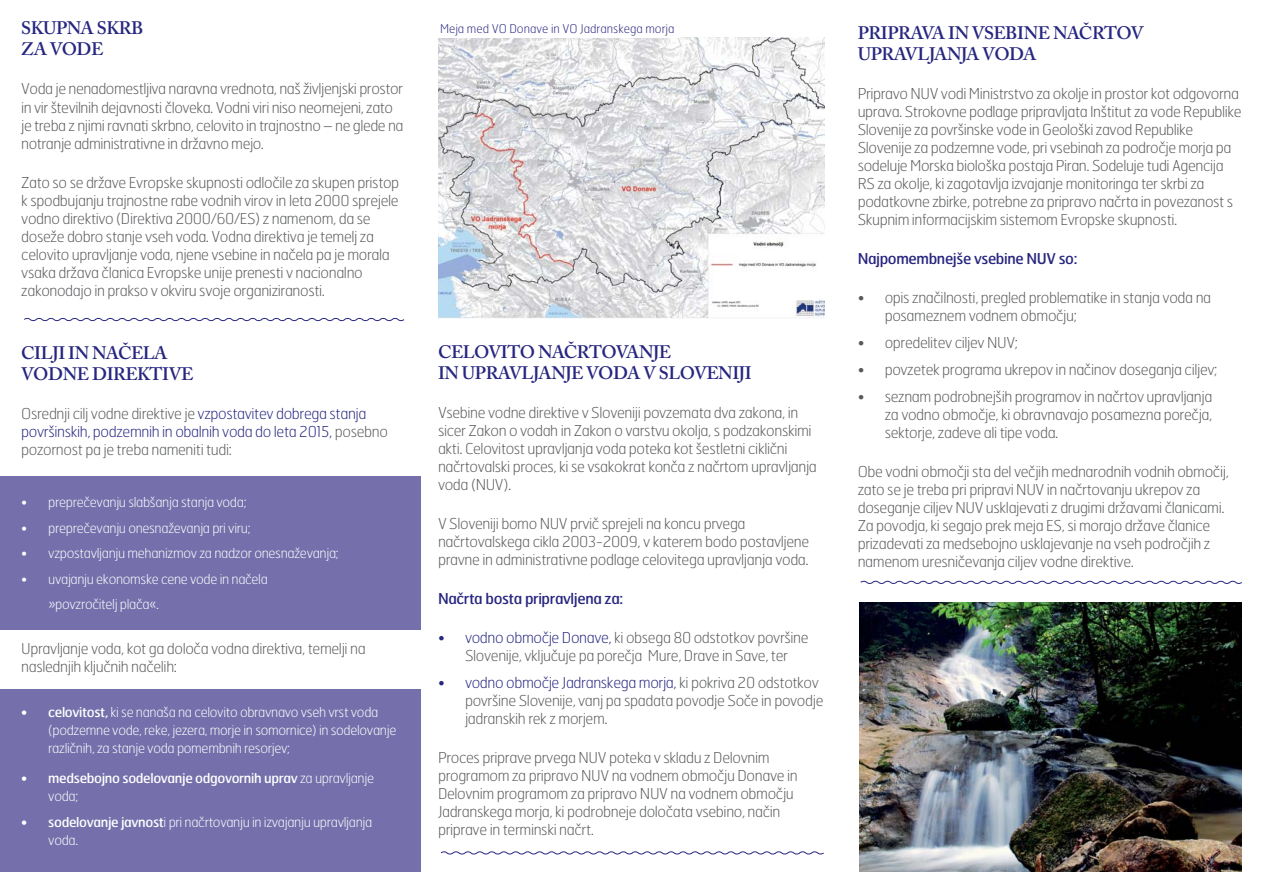
<style>
.page{position:relative;width:1263px;height:893px;background:#fff}
.page>*{position:absolute;margin:0;border:0;box-sizing:border-box;transform-origin:0 0}
.t1{font:600 18px/21px "Adobe Caslon Pro";letter-spacing:-.025em;color:#272680}
.t2{font:100 15px/18px "Hermes";letter-spacing:-.025em;color:#58595b}
.t3{font:100 15px/18px "Hermes";letter-spacing:-.025em;color:#272680}
.t4{font:15px "Hermes";letter-spacing:-.025em;color:#272680}
.t5{font:100 13.5px/18px "Hermes";letter-spacing:-.025em;color:#fff}
.t6{font:13.5px/18px "Hermes";letter-spacing:-.025em;color:#fff}
.t7{font:100 12px "Hermes";color:#272680}
.s1{color:#58595b}
.s2{font-weight:400}
.s3{font-weight:100}
.s4{color:#272680}
</style>
<div class="page">
<div style="left:0;top:476px;width:421px;height:154px;background:#7570ab"></div>
<div style="left:0;top:688px;width:421px;height:183px;background:#7570ab"></div>
<svg style="left:24px;top:318px;width:381px;height:4px"></svg>
<svg style="left:440px;top:851px;width:384px;height:4px"></svg>
<svg style="left:860px;top:580px;width:382px;height:4px"></svg>
<img style="left:438px;top:37px;width:387px;height:281px">
<div style="left:436px;top:19px;width:243px;height:19px;background:#fff"></div>
<img style="left:859px;top:602px;width:383px;height:270px">
<p class="t1" style="left:21px;top:20px;width:124px">SKUPNA SKRB<br>ZA VODE</p>
<p class="t2" style="left:21px;top:81px;width:384px">Voda je nenadomestljiva naravna vrednota, naš življenjski prostor in vir številnih dejavnosti človeka. Vodni viri niso neomejeni, zato je treba z njimi ravnati skrbno, celovito in trajnostno – ne glede na notranje administrativne in državno mejo.</p>
<p class="t2" style="left:21px;top:174px;width:380px">Zato so se države Evropske skupnosti odločile za skupen pristop k spodbujanju trajnostne rabe vodnih virov in leta 2000 sprejele vodno direktivo (Direktiva 2000/60/ES) z namenom, da se doseže dobro stanje vseh voda. Vodna direktiva je temelj za celovito upravljanje voda, njene vsebine in načela pa je morala vsaka država članica Evropske unije prenesti v nacionalno zakonodajo in prakso v okviru svoje organiziranosti.</p>
<p class="t1" style="left:21px;top:344px;width:174px">CILJI IN NAČELA<br>VODNE DIREKTIVE</p>
<p class="t3" style="left:21px;top:405px;width:368px"><span class="s1">Osrednji cilj vodne direktive je</span> vzpostavitev dobrega stanja površinskih, podzemnih in obalnih voda do leta 2015, <span class="s1">posebno pozornost pa je treba nameniti tudi:</span></p>
<p class="t5" style="left:21px;top:494px;width:227px">• preprečevanju slabšanja stanja voda;</p>
<p class="t5" style="left:21px;top:519px;width:231px">• preprečevanju onesnaževanja pri viru;</p>
<p class="t5" style="left:21px;top:545px;width:319px">• vzpostavljanju mehanizmov za nadzor onesnaževanja;</p>
<p class="t5" style="left:48px;top:567px;width:221px;line-height:25.5px;text-indent:-27px">• uvajanju ekonomske cene vode in načela »povzročitelj plača«.</p>
<p class="t2" style="left:21px;top:640px;width:346px">Upravljanje voda, kot ga določa vodna direktiva, temelji na naslednjih ključnih načelih:</p>
<p class="t5" style="left:48px;top:704px;width:350px;text-indent:-27px"><span class="s2">• celovitost,</span> ki se nanaša na celovito obravnavo vseh vrst voda (podzemne vode, reke, jezera, morje in somornice) in sodelovanje različnih, za stanje voda pomembnih resorjev;</p>
<p class="t6" style="left:48px;top:770px;width:327px;text-indent:-27px">• medsebojno sodelovanje odgovornih uprav <span class="s3">za upravljanje voda;</span></p>
<p class="t5" style="left:48px;top:813px;width:326px;text-indent:-27px"><span class="s2">• sodelovanje javnost</span>i pri načrtovanju in izvajanju upravljanja voda.</p>
<p class="t7" style="left:440px;top:23px;width:236px">Meja med VO Donave in VO Jadranskega morja</p>
<p class="t1" style="left:438px;top:343px;width:315px">CELOVITO NAČRTOVANJE<br>IN UPRAVLJANJE VODA V SLOVENIJI</p>
<p class="t2" style="left:438px;top:404px;width:380px">Vsebine vodne direktive v Sloveniji povzemata dva zakona, in sicer Zakon o vodah in Zakon o varstvu okolja, s podzakonskimi akti. Celovitost upravljanja voda poteka kot šestletni ciklični načrtovalski proces, ki se vsakokrat konča z načrtom upravljanja voda (NUV).</p>
<p class="t2" style="left:438px;top:515px;width:373px">V Sloveniji bomo NUV prvič sprejeli na koncu prvega načrtovalskega cikla 2003-2009, v katerem bodo postavljene pravne in administrativne podlage celovitega upravljanja voda.</p>
<p class="t4" style="left:438px;top:591px;width:187px">Načrta bosta pripravljena za:</p>
<p class="t2" style="left:438px;top:629px;width:372px;text-align:center"><span class="s4">• vodno območje Donave,</span> ki obsega 80 odstotkov površine<br>Slovenije, vključuje pa porečja Mure, Drave in Save, ter</p>
<p class="t2" style="left:465px;top:674px;width:360px;text-indent:-27px"><span class="s4">• vodno območje Jadranskega morja,</span> ki pokriva 20 odstotkov površine Slovenije, vanj pa spadata povodje Soče in povodje jadranskih rek z morjem.</p>
<p class="t2" style="left:438px;top:749px;width:361px">Proces priprave prvega NUV poteka v skladu z Delovnim programom za pripravo NUV na vodnem območju Donave in Delovnim programom za pripravo NUV na vodnem območju Jadranskega morja, ki podrobneje določata vsebino, način priprave in terminski načrt.</p>
<p class="t1" style="left:858px;top:25px;width:287px">PRIPRAVA IN VSEBINE NAČRTOV<br>UPRAVLJANJA VODA</p>
<p class="t2" style="left:858px;top:86px;width:385px">Pripravo NUV vodi Ministrstvo za okolje in prostor kot odgovorna uprava. Strokovne podlage pripravljata Inštitut za vode Republike Slovenije za površinske vode in Geološki zavod Republike Slovenije za podzemne vode, pri vsebinah za področje morja pa sodeluje Morska biološka postaja Piran. Sodeluje tudi Agencija RS za okolje, ki zagotavlja izvajanje monitoringa ter skrbi za podatkovne zbirke, potrebne za pripravo načrta in povezanost s Skupnim informacijskim sistemom Evropske skupnosti.</p>
<p class="t4" style="left:858px;top:252px;width:221px">Najpomembnejše vsebine NUV so:</p>
<p class="t2" style="left:885px;top:290px;width:328px;text-indent:-27px">• opis značilnosti, pregled problematike in stanja voda na posameznem vodnem območju;</p>
<p class="t2" style="left:858px;top:335px;width:162px">• opredelitev ciljev NUV;</p>
<p class="t2" style="left:858px;top:362px;width:361px">• povzetek programa ukrepov in načinov doseganja ciljev;</p>
<p class="t2" style="left:885px;top:389px;width:329px;text-align:justify;text-indent:-27px">• seznam podrobnejših programov in načrtov upravljanja za vodno območje, ki obravnavajo posamezna porečja, sektorje, zadeve ali tipe voda.</p>
<p class="t2" style="left:858px;top:464px;width:373px">Obe vodni območji sta del večjih mednarodnih vodnih območij, zato se je treba pri pripravi NUV in načrtovanju ukrepov za doseganje ciljev NUV usklajevati z drugimi državami članicami.<br>Za povodja, ki segajo prek meja ES, si morajo države članice prizadevati za medsebojno usklajevanje na vseh področjih z namenom uresničevanja ciljev vodne direktive.</p>
</div>
